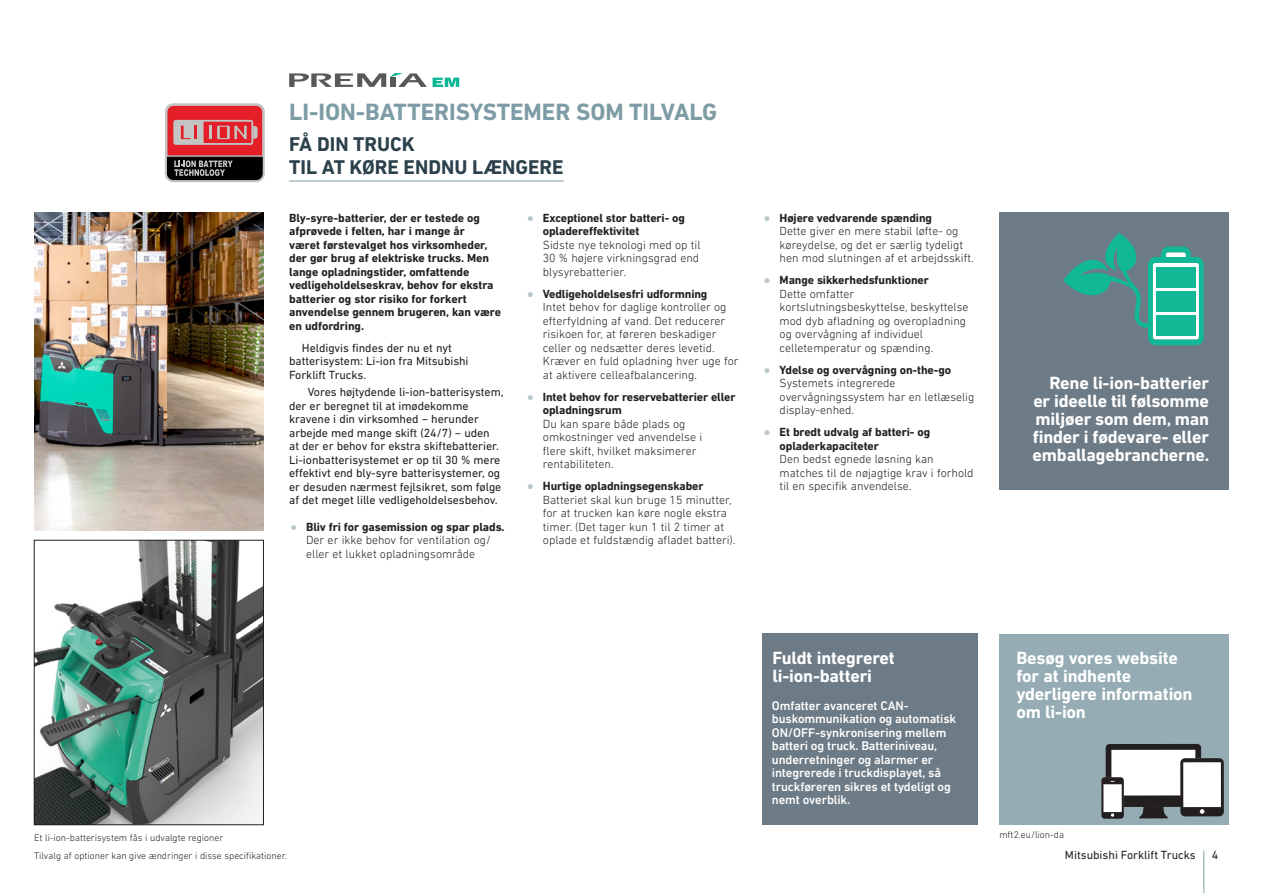
<style>
.page{position:relative;width:1263px;height:893px;background:#fff}
.page>*{position:absolute;margin:0;border:0;box-sizing:border-box;transform-origin:0 0}
.t1{font:700 24px "DIN Next LT Pro";color:#7e9ca5}
.t2{font:700 20.25px/22.5px "DIN Next LT Pro";color:#2c414c}
.t3{font:700 18px/18px "DIN Next LT Pro";letter-spacing:-.01em;color:#fff}
.t4{font:500 12.75px/13.5px "DIN Next LT Pro";letter-spacing:-.01em;color:#fff}
.t5{font:300 12px/13.5px "DIN Next LT Pro";color:#231f20}
.t6{font:12px/13.5px "DIN Next LT Pro";letter-spacing:-.005em;color:#231f20}
.t7{font:700 12px/13.5px "DIN Next LT Pro";letter-spacing:-.005em;color:#231f20}
.t8{font:300 9.75px/18.1px "DIN Next LT Pro";color:#231f20}
.s1{font-stretch:condensed;font-size:24px;color:#b8c6cc}
.s2{font-weight:700}
.s3{font-weight:300;font-stretch:condensed;font-size:24px;color:#b8c6cc}
</style>
<div class="page">
<div style="left:999px;top:634px;width:230px;height:191px;background:#95acb4"></div>
<div style="left:1111px;top:750px;width:84px;height:46px;background:#fff"></div>
<svg style="left:1139px;top:807px;width:29px;height:12px"></svg>
<div style="left:1101px;top:777px;width:23px;height:42px;background:#231f20;border-radius:3px"></div>
<svg style="left:1111px;top:813px;width:3px;height:4px"></svg>
<div style="left:1103px;top:784px;width:19px;height:28px;background:#fff"></div>
<div style="left:1180px;top:758px;width:44px;height:58px;background:#231f20;border-radius:5px"></div>
<svg style="left:1200px;top:809px;width:4px;height:5px"></svg>
<div style="left:1183px;top:762px;width:38px;height:45px;background:#fff"></div>
<svg style="left:1106px;top:744px;width:95px;height:38px"></svg>
<div style="left:1124px;top:795px;width:57px;height:12px;background:#231f20"></div>
<svg style="left:433px;top:78px;width:26px;height:9px"></svg>
<svg style="left:289px;top:73px;width:138px;height:14px"></svg>
<img style="left:34px;top:213px;width:230px;height:317px">
<img style="left:36px;top:542px;width:226px;height:281px">
<div style="left:34px;top:540px;width:230px;height:285px;border:1px solid #231f20"></div>
<svg style="left:165px;top:103px;width:100px;height:79px;background:#a54e51"></svg>
<div style="left:999px;top:213px;width:230px;height:277px;background:#6d7b86"></div>
<svg style="left:1063px;top:233px;width:141px;height:112px"></svg>
<div style="left:1156px;top:267px;width:40px;height:21px;background:#11b896"></div>
<div style="left:1156px;top:315px;width:40px;height:21px;background:#11b896"></div>
<div style="left:1156px;top:291px;width:40px;height:20px;background:#11b896"></div>
<div style="left:763px;top:634px;width:215px;height:191px;background:#6d7b86"></div>
<hr style="left:1203px;top:851px;width:1px;height:42px;background:#7e9ca5">
<hr style="left:289px;top:181px;width:275px;height:1px;background:#7e9ca5">
<h1 class="t1" style="left:289px;top:98px;width:429px">LI-ION-BATTERISYSTEMER SOM TILVALG</h1>
<h2 class="t2" style="left:289px;top:133px;width:276px">FÅ DIN TRUCK<br>TIL AT KØRE ENDNU LÆNGERE</h2>
<p class="t7" style="left:289px;top:211px;width:213px">Bly-syre-batterier, der er testede og afprøvede i felten, har i mange år<br>været førstevalget hos virksomheder, der gør brug af elektriske trucks. Men lange opladningstider, omfattende vedligeholdelseskrav, behov for ekstra batterier og stor risiko for forkert anvendelse gennem brugeren, kan være en udfordring.</p>
<p class="t6" style="left:289px;top:341px;width:181px;text-indent:13px">Heldigvis findes der nu et nyt batterisystem: Li-ion fra Mitsubishi<br>Forklift Trucks.</p>
<p class="t6" style="left:289px;top:385px;width:216px;text-indent:19px">Vores højtydende li-ion-batterisystem, der er beregnet til at imødekomme kravene i din virksomhed − herunder arbejde med mange skift (24/7) − uden<br>at der er behov for ekstra skiftebatterier.<br>Li-ionbatterisystemet er op til 30 % mere effektivt end bly-syre batterisystemer, og er desuden nærmest fejlsikret, som følge af det meget lille vedligeholdelsesbehov.</p>
<p class="t5" style="left:306px;top:520px;width:200px;text-indent:-17px"><span class="s1">•</span> <span class="s2">Bliv fri for gasemission og spar plads.<br></span>Der er ikke behov for ventilation og/ eller et lukket opladningsområde</p>
<p class="t7" style="left:543px;top:211px;width:144px;text-indent:-17px"><span class="s3">•</span> Exceptionel stor batteri- og opladereffektivitet</p>
<p class="t5" style="left:543px;top:238px;width:159px;text-align:justify">Sidste nye teknologi med op til 30 % højere virkningsgrad end blysyrebatterier.</p>
<p class="t5" style="left:543px;top:287px;width:197px;text-indent:-17px"><span class="s1">•</span> <span class="s2">Vedligeholdelsesfri udformning<br></span>Intet behov for daglige kontroller og efterfyldning af vand. Det reducerer risikoen for, at føreren beskadiger celler og nedsætter deres levetid.<br>Kræver en fuld opladning hver uge for at aktivere celleafbalancering.</p>
<p class="t7" style="left:543px;top:390px;width:194px;text-indent:-17px"><span class="s3">•</span> Intet behov for reservebatterier eller opladningsrum</p>
<p class="t5" style="left:543px;top:417px;width:161px">Du kan spare både plads og omkostninger ved anvendelse i flere skift, hvilket maksimerer rentabiliteten.</p>
<p class="t5" style="left:543px;top:479px;width:194px;text-indent:-17px"><span class="s1">•</span> <span class="s2">Hurtige opladningsegenskaber </span>Batteriet skal kun bruge 15 minutter, for at trucken kan køre nogle ekstra timer. (Det tager kun 1 til 2 timer at oplade et fuldstændig afladet batteri).</p>
<p class="t5" style="left:780px;top:211px;width:196px;text-indent:-17px"><span class="s1">•</span> <span class="s2">Højere vedvarende spænding<br></span>Dette giver en mere stabil løfte- og køreydelse, og det er særlig tydeligt hen mod slutningen af et arbejdsskift.</p>
<p class="t5" style="left:780px;top:273px;width:190px;text-indent:-17px"><span class="s1">•</span> <span class="s2">Mange sikkerhedsfunktioner<br></span>Dette omfatter kortslutningsbeskyttelse, beskyttelse mod dyb afladning og overopladning og overvågning af individuel celletemperatur og spænding.</p>
<p class="t5" style="left:780px;top:363px;width:196px;text-indent:-17px"><span class="s1">•</span> <span class="s2">Ydelse og overvågning on-the-go<br></span>Systemets integrerede overvågningssystem har en letlæselig display-enhed.</p>
<p class="t7" style="left:780px;top:425px;width:152px;text-indent:-17px"><span class="s3">•</span> Et bredt udvalg af batteri- og opladerkapaciteter</p>
<p class="t5" style="left:780px;top:452px;width:196px">Den bedst egnede løsning kan matches til de nøjagtige krav i forhold til en specifik anvendelse.</p>
<h3 class="t3" style="left:1033px;top:373px;width:178px;text-align:justify;text-indent:17px">Rene li-ion-batterier er ideelle til følsomme miljøer som dem, man finder i fødevare- eller emballagebrancherne.</h3>
<p class="t8" style="left:34px;top:828px;width:255px">Et li-ion-batterisystem fås i udvalgte regioner<br>Tilvalg af optioner kan give ændringer i disse specifikationer.</p>
<h3 class="t3" style="left:772px;top:649px;width:124px">Fuldt integreret li-ion-batteri</h3>
<p class="t4" style="left:772px;top:699px;width:186px">Omfatter avanceret CAN&shy;buskommunikation og automatisk<br>ON/OFF-synkronisering mellem batteri og truck. Batteriniveau, underretninger og alarmer er integrerede i truckdisplayet, så truckføreren sikres et tydeligt og nemt overblik.</p>
<h3 class="t3" style="left:1016px;top:649px;width:178px">Besøg vores website for at indhente yderligere information om li-ion</h3>
<p class="t8" style="left:999px;top:825px;width:66px">mft2.eu/lion-da</p>
<p class="t6" style="left:1065px;top:848px;width:132px">Mitsubishi Forklift Trucks</p>
<p class="t6" style="left:1212px;top:848px;width:8px">4</p>
</div>
